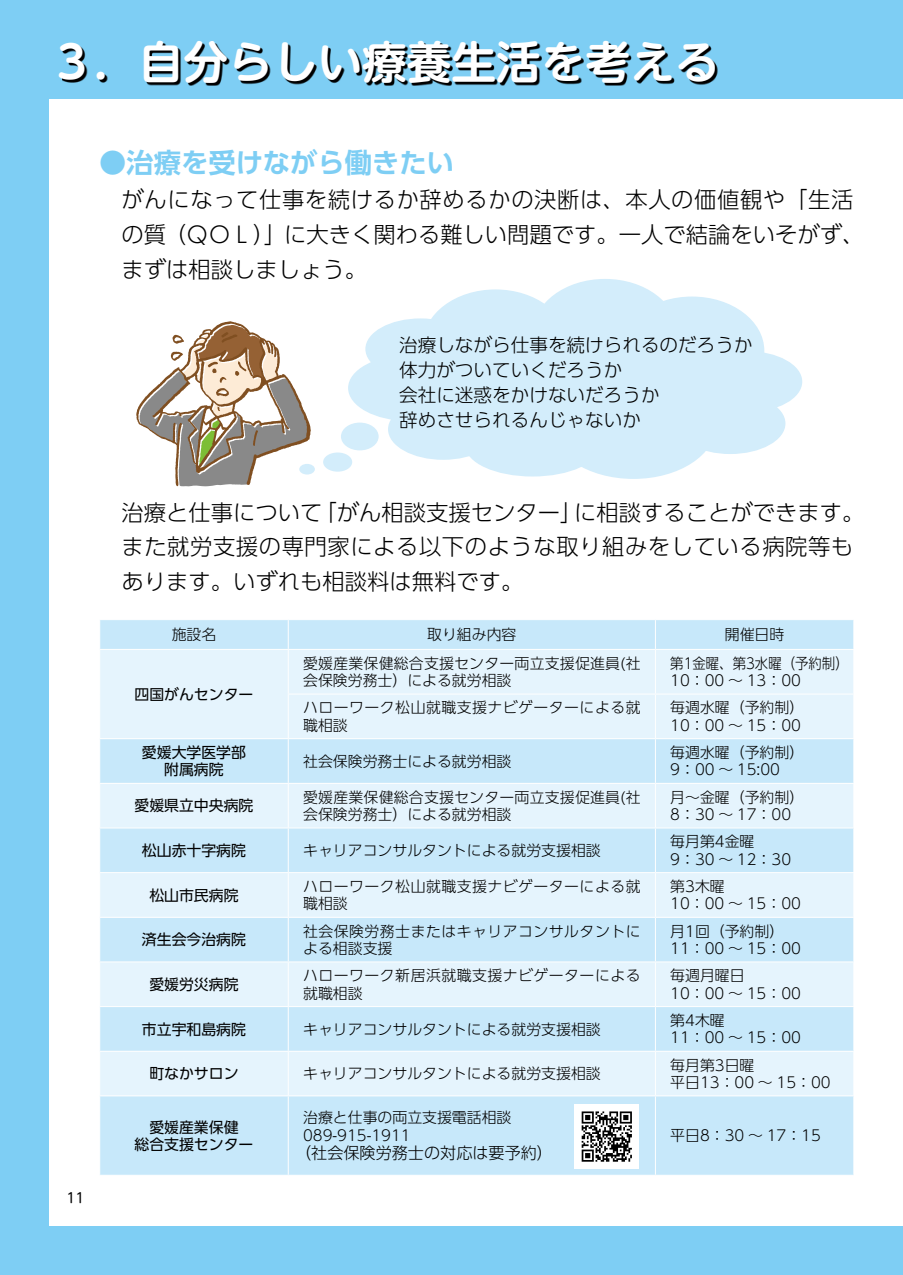
<style>
.page{position:relative;width:903px;height:1275px;background:#7ecef4}
.page>*{position:absolute;margin:0;border:0;box-sizing:border-box;transform-origin:0 0}
.t1{font:700 44.62px "UD Shin M Go Pro De";color:#fff}
.t2{font:700 27.3px "UD Shin Go Pr 6 N De";color:#7ecef4}
.t3{font:300 22.4px/34.6px "UD Shin Go Pr 6 N";color:#000}
.t4{font:300 18.55px/24.8px "UD Shin Go Pr 6 N";color:#000}
.t5{font:300 16.1px "UD Shin Go Pr 6 N";color:#000}
.t6{font:300 14.88px/17.3px "UD Shin Go Pr 6 N";color:#000}
.t7{font:300 14.88px/17.3px "UD Shin Go Pr 6 N";letter-spacing:.03em;color:#000}
.t8{font:14.88px/17.3px "UD Shin Go Pr 6 N";color:#000;text-align:center}
.t9{font:300 14.88px/17.3px "UD Shin Go Pr 6 N";color:#000;scale:.9 1}
.t10{font:13.65px "UD Shin M Go Pro";color:#000}
</style>
<div class="page">
<div style="left:50px;top:99px;width:853px;height:1126px;background:#fff"></div>
<svg style="left:62px;top:43px;width:655px;height:42px"></svg>
<div style="left:100px;top:620px;width:753px;height:555px;background:#c7e8fa"></div>
<svg style="left:100px;top:650px;width:753px;height:445px;background:#d9effb"></svg>
<svg style="left:288px;top:620px;width:1px;height:29px"></svg>
<svg style="left:655px;top:620px;width:1px;height:29px"></svg>
<svg style="left:853px;top:620px;width:1px;height:29px"></svg>
<hr style="left:99px;top:649px;width:189px;height:1px;background:#fff">
<hr style="left:288px;top:649px;width:367px;height:1px;background:#fff">
<hr style="left:288px;top:650px;width:1px;height:43px;background:#fff">
<hr style="left:655px;top:649px;width:199px;height:1px;background:#fff">
<hr style="left:655px;top:650px;width:1px;height:43px;background:#fff">
<hr style="left:288px;top:693px;width:367px;height:1px;background:#fff">
<hr style="left:288px;top:694px;width:1px;height:44px;background:#fff">
<hr style="left:655px;top:693px;width:199px;height:1px;background:#fff">
<hr style="left:655px;top:694px;width:1px;height:44px;background:#fff">
<hr style="left:99px;top:738px;width:189px;height:1px;background:#fff">
<hr style="left:288px;top:738px;width:367px;height:1px;background:#fff">
<hr style="left:288px;top:739px;width:1px;height:44px;background:#fff">
<hr style="left:655px;top:738px;width:199px;height:1px;background:#fff">
<hr style="left:655px;top:739px;width:1px;height:44px;background:#fff">
<hr style="left:99px;top:783px;width:189px;height:1px;background:#fff">
<hr style="left:288px;top:783px;width:367px;height:1px;background:#fff">
<hr style="left:288px;top:784px;width:1px;height:43px;background:#fff">
<hr style="left:655px;top:783px;width:199px;height:1px;background:#fff">
<hr style="left:655px;top:784px;width:1px;height:43px;background:#fff">
<hr style="left:99px;top:827px;width:189px;height:1px;background:#fff">
<hr style="left:288px;top:827px;width:367px;height:1px;background:#fff">
<hr style="left:288px;top:828px;width:1px;height:44px;background:#fff">
<hr style="left:655px;top:827px;width:199px;height:1px;background:#fff">
<hr style="left:655px;top:828px;width:1px;height:44px;background:#fff">
<hr style="left:99px;top:872px;width:189px;height:1px;background:#fff">
<hr style="left:288px;top:872px;width:367px;height:1px;background:#fff">
<hr style="left:288px;top:873px;width:1px;height:44px;background:#fff">
<hr style="left:655px;top:872px;width:199px;height:1px;background:#fff">
<hr style="left:655px;top:873px;width:1px;height:44px;background:#fff">
<hr style="left:99px;top:917px;width:189px;height:1px;background:#fff">
<hr style="left:288px;top:917px;width:367px;height:1px;background:#fff">
<hr style="left:288px;top:918px;width:1px;height:43px;background:#fff">
<hr style="left:655px;top:917px;width:199px;height:1px;background:#fff">
<hr style="left:655px;top:918px;width:1px;height:43px;background:#fff">
<hr style="left:99px;top:961px;width:189px;height:1px;background:#fff">
<hr style="left:288px;top:961px;width:367px;height:1px;background:#fff">
<hr style="left:288px;top:962px;width:1px;height:44px;background:#fff">
<hr style="left:655px;top:961px;width:199px;height:1px;background:#fff">
<hr style="left:655px;top:962px;width:1px;height:44px;background:#fff">
<hr style="left:99px;top:1006px;width:189px;height:1px;background:#fff">
<hr style="left:288px;top:1006px;width:367px;height:1px;background:#fff">
<hr style="left:288px;top:1007px;width:1px;height:44px;background:#fff">
<hr style="left:655px;top:1006px;width:199px;height:1px;background:#fff">
<hr style="left:655px;top:1007px;width:1px;height:44px;background:#fff">
<hr style="left:99px;top:1051px;width:189px;height:1px;background:#fff">
<hr style="left:288px;top:1051px;width:367px;height:1px;background:#fff">
<hr style="left:288px;top:1052px;width:1px;height:43px;background:#fff">
<hr style="left:655px;top:1051px;width:199px;height:1px;background:#fff">
<hr style="left:655px;top:1052px;width:1px;height:43px;background:#fff">
<hr style="left:99px;top:1095px;width:189px;height:1px;background:#fff">
<hr style="left:288px;top:1095px;width:367px;height:1px;background:#fff">
<hr style="left:288px;top:1096px;width:1px;height:79px;background:#fff">
<hr style="left:655px;top:1095px;width:199px;height:1px;background:#fff">
<hr style="left:655px;top:1096px;width:1px;height:79px;background:#fff">
<div style="left:423px;top:289px;width:145px;height:109px;background:#d3edfb;border-radius:50%"></div>
<div style="left:533px;top:279px;width:144px;height:108px;background:#d3edfb;border-radius:50%"></div>
<div style="left:620px;top:297px;width:144px;height:108px;background:#d3edfb;border-radius:50%"></div>
<div style="left:453px;top:346px;width:144px;height:109px;background:#d3edfb;border-radius:50%"></div>
<div style="left:551px;top:370px;width:165px;height:109px;background:#d3edfb;border-radius:50%"></div>
<div style="left:388px;top:399px;width:110px;height:61px;background:#d3edfb;border-radius:50%"></div>
<div style="left:348px;top:355px;width:121px;height:66px;background:#d3edfb;border-radius:50%"></div>
<div style="left:365px;top:318px;width:111px;height:62px;background:#d3edfb;border-radius:50%"></div>
<div style="left:675px;top:393px;width:110px;height:61px;background:#d3edfb;border-radius:50%"></div>
<div style="left:465px;top:415px;width:134px;height:61px;background:#d3edfb;border-radius:50%"></div>
<div style="left:692px;top:351px;width:110px;height:61px;background:#d3edfb;border-radius:50%"></div>
<div style="left:323px;top:452px;width:29px;height:20px;background:#d3edfb;border-radius:50%"></div>
<div style="left:341px;top:423px;width:38px;height:27px;background:#d3edfb;border-radius:50%"></div>
<div style="left:299px;top:464px;width:16px;height:10px;background:#d3edfb;border-radius:50%"></div>
<svg style="left:136px;top:321px;width:175px;height:165px"></svg>
<div style="left:575px;top:1104px;width:64px;height:65px;background:#fff"></div>
<svg style="left:582px;top:1111px;width:50px;height:51px"></svg>
<h1 class="t1" style="left:50px;top:26px;width:671px">３．自分らしい療養生活を考える</h1>
<h2 class="t2" style="left:99px;top:140px;width:356px">●治療を受けながら働きたい</h2>
<h3 class="t3" style="left:122px;top:182px;width:744px">がんになって仕事を続けるか辞めるかの決断は、本人の価値観や「生活の質（ＱＯＬ）」に大きく関わる難しい問題です。一人で結論をいそがず、まずは相談しましょう。</h3>
<p class="t4" style="left:399px;top:332px;width:355px">治療しながら仕事を続けられるのだろうか体力がついていくだろうか<br>会社に迷惑をかけないだろうか<br>辞めさせられるんじゃないか</p>
<h3 class="t3" style="left:122px;top:494px;width:744px">治療と仕事について「がん相談支援センター」に相談することができます。また就労支援の専門家による以下のような取り組みをしている病院等もあります。いずれも相談料は無料です。</h3>
<p class="t6" style="left:172px;top:625px;width:46px">施設名</p>
<p class="t6" style="left:427px;top:625px;width:91px">取り組み内容</p>
<p class="t6" style="left:725px;top:625px;width:61px">開催日時</p>
<p class="t8" style="left:134px;top:685px;width:121px">四国がんセンター</p>
<p class="t6" style="left:303px;top:654px;width:339px">愛媛産業保健総合支援センター両立支援促進員(社会保険労務士）による就労相談</p>
<p class="t9" style="left:670px;top:654px;width:200px">第1金曜、第3水曜（予約制）<br>10：00 ～ 13：00</p>
<p class="t7" style="left:303px;top:698px;width:339px">ハローワーク松山就職支援ナビゲーターによる就職相談</p>
<p class="t6" style="left:670px;top:698px;width:135px">毎週水曜（予約制）<br>10：00 ～ 15：00</p>
<p class="t10" style="left:66px;top:1186px;width:20px">11</p>
<p class="t8" style="left:142px;top:743px;width:106px">愛媛大学医学部附属病院</p>
<p class="t6" style="left:303px;top:752px;width:210px">社会保険労務士による就労相談</p>
<p class="t6" style="left:670px;top:743px;width:135px">毎週水曜（予約制）<br>9：00 ～ 15:00</p>
<p class="t8" style="left:134px;top:797px;width:121px">愛媛県立中央病院</p>
<p class="t6" style="left:303px;top:788px;width:339px">愛媛産業保健総合支援センター両立支援促進員(社会保険労務士）による就労相談</p>
<p class="t6" style="left:670px;top:788px;width:135px">月～金曜（予約制）<br>8：30 ～ 17：00</p>
<p class="t8" style="left:142px;top:841px;width:106px">松山赤十字病院</p>
<p class="t6" style="left:303px;top:841px;width:299px">キャリアコンサルタントによる就労支援相談</p>
<p class="t6" style="left:670px;top:832px;width:122px">毎月第4金曜<br>9：30 ～ 12：30</p>
<p class="t8" style="left:149px;top:886px;width:91px">松山市民病院</p>
<p class="t7" style="left:303px;top:877px;width:339px">ハローワーク松山就職支援ナビゲーターによる就職相談</p>
<p class="t6" style="left:670px;top:877px;width:132px">第3木曜<br>10：00 ～ 15：00</p>
<p class="t8" style="left:142px;top:931px;width:106px">済生会今治病院</p>
<p class="t7" style="left:303px;top:922px;width:339px">社会保険労務士またはキャリアコンサルタントによる相談支援</p>
<p class="t6" style="left:670px;top:922px;width:132px">月1回（予約制）<br>11：00 ～ 15：00</p>
<p class="t8" style="left:149px;top:975px;width:91px">愛媛労災病院</p>
<p class="t7" style="left:303px;top:966px;width:339px">ハローワーク新居浜就職支援ナビゲーターによる就職相談</p>
<p class="t6" style="left:670px;top:966px;width:132px">毎週月曜日<br>10：00 ～ 15：00</p>
<p class="t8" style="left:142px;top:1020px;width:106px">市立宇和島病院</p>
<p class="t6" style="left:303px;top:1020px;width:299px">キャリアコンサルタントによる就労支援相談</p>
<p class="t6" style="left:670px;top:1011px;width:132px">第4木曜<br>11：00 ～ 15：00</p>
<p class="t8" style="left:149px;top:1065px;width:91px">町なかサロン</p>
<p class="t6" style="left:303px;top:1064px;width:299px">キャリアコンサルタントによる就労支援相談</p>
<p class="t6" style="left:670px;top:1056px;width:162px">毎月第3日曜<br>平日13：00 ～ 15：00</p>
<p class="t8" style="left:134px;top:1118px;width:121px">愛媛産業保健<br>総合支援センター</p>
<p class="t6" style="left:303px;top:1108px;width:210px">治療と仕事の両立支援電話相談<br>089-915-1911</p>
<p class="t6" style="left:670px;top:1126px;width:152px">平日8：30 ～ 17：15</p>
<p class="t5" style="left:295px;top:1140px;width:259px">（社会保険労務士の対応は要予約）</p>
</div>
